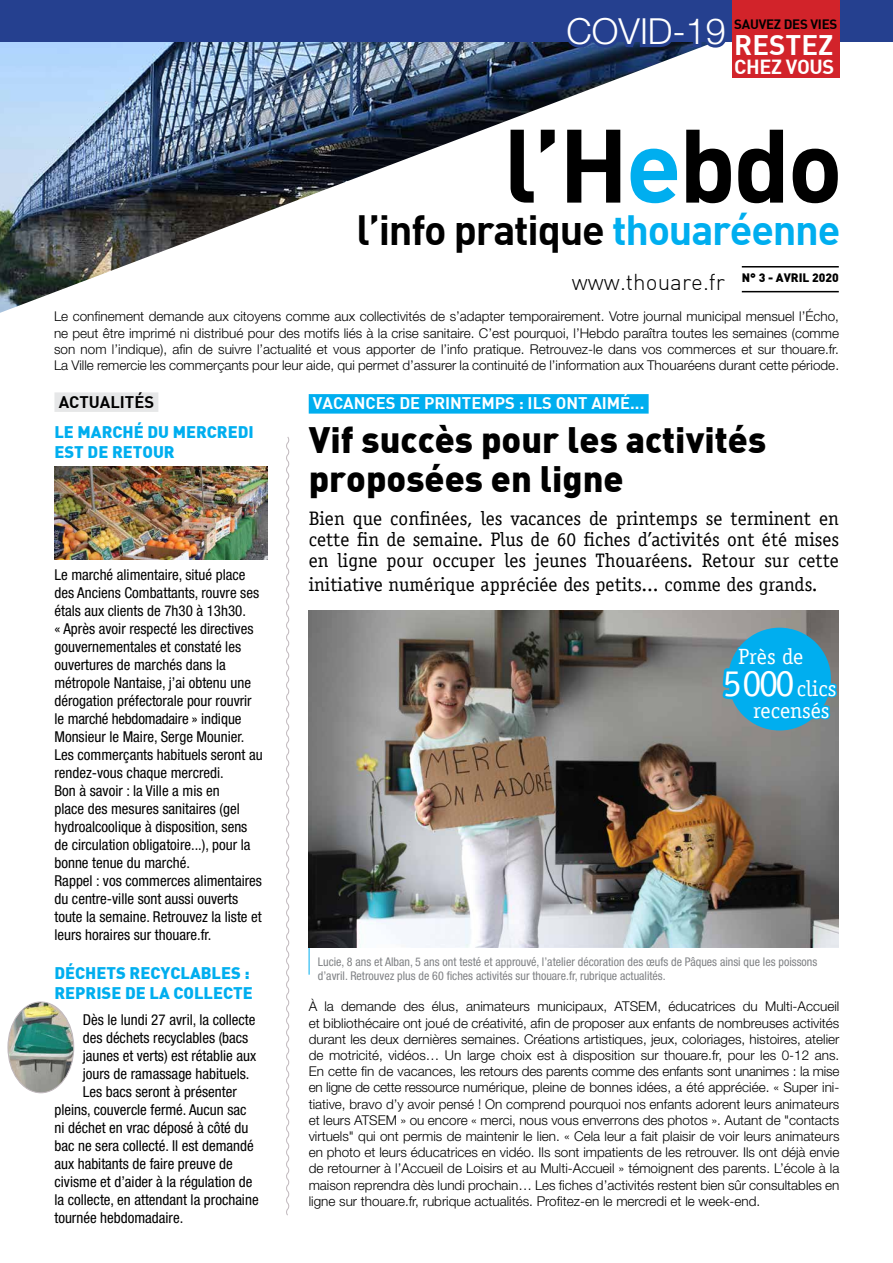
<style>
.page{position:relative;width:893px;height:1263px;background:#fff}
.page>*{position:absolute;margin:0;border:0;box-sizing:border-box;transform-origin:0 0}
.t1{font:700 102.45px "DI Nbek";letter-spacing:-.03em;color:#000}
.t2{font:700 41.4px "DI Nbek";letter-spacing:-.03em;color:#000}
.t3{font:900 36px/39px "DI Nbek";color:#000}
.t4{font:300 36px "Helvetica Neue";color:#fff}
.t5{font:700 27.75px "DI Nbek";color:#fff}
.t6{font:300 22.5px "DI Nbek";color:#000}
.t7{font:22.05px "Officina Serif LT";color:#fff}
.t8{font:700 19.95px "DI Nbek";letter-spacing:-.02em;color:#fff}
.t9{font:19.5px/21px "Officina Serif LT";color:#000;text-align:justify}
.t10{font:900 16.5px/19.5px "DI Nbek";color:#00aeef}
.t11{font:700 16.5px "DI Nbek";color:#fff}
.t12{font:700 16.5px "DI Nbek";color:#000}
.t13{font:condensed 15px/18px "Helvetica Neue LT Std";color:#000}
.t14{font:300 13.5px/16.2px "Helvetica Neue";color:#000;text-align:justify}
.t15{font:700 13.35px "DI Nbek";letter-spacing:-.02em;color:#000}
.t16{font:condensed 12px/13.5px "Helvetica Neue LT Std";color:#808285}
.s1{color:#00aeef}
.s2{font-size:38.25px}
</style>
<div class="page">
<svg style="left:286px;top:437px;width:4px;height:779px"></svg>
<div style="left:309px;top:394px;width:340px;height:20px;background:#00aeef"></div>
<img style="left:0;top:41px;width:776px;height:272px">
<hr style="left:742px;top:266px;width:97px;height:1px;background:#000">
<hr style="left:742px;top:291px;width:97px;height:1px;background:#000">
<div style="left:0;top:0;width:893px;height:41px;background:#25408f"></div>
<svg style="left:561px;top:41px;width:170px;height:35px"></svg>
<div style="left:732px;top:0;width:107px;height:77px;background:#d2232a"></div>
<svg style="left:309px;top:947px;width:1px;height:28px"></svg>
<img style="left:309px;top:610px;width:530px;height:337px">
<svg style="left:719px;top:610px;width:120px;height:134px;background:#3f9cbe"></svg>
<div style="left:54px;top:392px;width:104px;height:20px;background:#e6e7e8"></div>
<img style="left:54px;top:467px;width:214px;height:92px">
<img style="left:9px;top:1003px;width:65px;height:90px">
<div style="left:7px;top:1001px;width:67px;height:92px;border:1px solid #c0b8bd;border-radius:50%"></div>
<h3 class="t4" style="left:567px;top:2px;width:161px">COVID-19</h3>
<p class="t15" style="left:734px;top:15px;width:105px">SAUVEZ DES VIES</p>
<h3 class="t5" style="left:734px;top:27px;width:101px">RESTEZ</h3>
<h3 class="t8" style="left:734px;top:54px;width:102px">CHEZ VOUS</h3>
<h1 class="t1" style="left:504px;top:99px;width:341px">l’H<span class="s1">e</span>bdo</h1>
<h2 class="t2" style="left:356px;top:203px;width:485px">l’info pratique <span class="s1">thouaréenne</span></h2>
<h3 class="t6" style="left:572px;top:268px;width:268px">www.thouare.fr <sup>N°</sup> <sup>3</sup> <sup>-</sup> <sup>AVRIL</sup> <sup>2020</sup></h3>
<p class="t14" style="left:54px;top:308px;width:787px">Le confinement demande aux citoyens comme aux collectivités de s’adapter temporairement. Votre journal municipal mensuel l’Écho, ne peut être imprimé ni distribué pour des motifs liés à la crise sanitaire. C’est pourquoi, l’Hebdo paraîtra toutes les semaines (comme son nom l’indique), afin de suivre l’actualité et vous apporter de l’info pratique. Retrouvez-le dans vos commerces et sur thouare.fr.<br>La Ville remercie les commerçants pour leur aide, qui permet d’assurer la continuité de l’information aux Thouaréens durant cette période.</p>
<p class="t12" style="left:59px;top:391px;width:97px">ACTUALITÉS</p>
<p class="t10" style="left:54px;top:422px;width:201px">LE MARCHÉ DU MERCREDI<br>EST DE RETOUR</p>
<p class="t13" style="left:54px;top:566px;width:210px">Le marché alimentaire, situé place des Anciens Combattants, rouvre ses étals aux clients de 7h30 à 13h30.<br>« Après avoir respecté les directives gouvernementales et constaté les ouvertures de marchés dans la métropole Nantaise, j’ai obtenu une dérogation préfectorale pour rouvrir le marché hebdomadaire » indique Monsieur le Maire, Serge Mounier.<br>Les commerçants habituels seront au rendez-vous chaque mercredi.<br>Bon à savoir : la Ville a mis en<br>place des mesures sanitaires (gel hydroalcoolique à disposition, sens de circulation obligatoire...), pour la bonne tenue du marché.<br>Rappel : vos commerces alimentaires du centre-ville sont aussi ouverts toute la semaine. Retrouvez la liste et leurs horaires sur thouare.fr.</p>
<p class="t10" style="left:54px;top:963px;width:200px">DÉCHETS RECYCLABLES :<br>REPRISE DE LA COLLECTE</p>
<p class="t13" style="left:83px;top:1011px;width:174px">Dès le lundi 27 avril, la collecte</p>
<p class="t13" style="left:83px;top:1029px;width:167px">des déchets recyclables (bacs</p>
<p class="t13" style="left:83px;top:1047px;width:175px">jaunes et verts) est rétablie aux</p>
<p class="t13" style="left:83px;top:1065px;width:168px">jours de ramassage habituels.</p>
<p class="t13" style="left:83px;top:1083px;width:156px">Les bacs seront à présenter</p>
<p class="t13" style="left:54px;top:1101px;width:194px">pleins, couvercle fermé. Aucun sac</p>
<p class="t13" style="left:54px;top:1119px;width:195px">ni déchet en vrac déposé à côté du</p>
<p class="t13" style="left:54px;top:1137px;width:201px">bac ne sera collecté. Il est demandé</p>
<p class="t13" style="left:54px;top:1155px;width:180px">aux habitants de faire preuve de</p>
<p class="t13" style="left:54px;top:1173px;width:200px">civisme et d’aider à la régulation de</p>
<p class="t13" style="left:54px;top:1191px;width:206px">la collecte, en attendant la prochaine</p>
<p class="t13" style="left:54px;top:1209px;width:130px">tournée hebdomadaire.</p>
<p class="t11" style="left:313px;top:393px;width:333px">VACANCES DE PRINTEMPS : ILS ONT AIMÉ...</p>
<h3 class="t3" style="left:309px;top:418px;width:459px">Vif succès pour les activités proposées en ligne</h3>
<h3 class="t9" style="left:309px;top:508px;width:532px">Bien que confinées, les vacances de printemps se terminent en cette fin de semaine. Plus de 60 fiches d’activités ont été mises en ligne pour occuper les jeunes Thouaréens. Retour sur cette</h3>
<h3 class="t9" style="left:309px;top:574px;width:510px">initiative numérique appréciée des petits... comme des grands.</h3>
<h3 class="t7" style="left:738px;top:643px;width:67px">Près de</h3>
<h3 class="t7" style="left:753px;top:697px;width:78px">recensés</h3>
<h3 class="t7" style="left:723px;top:675px;width:115px"><span class="s2">5000</span>clics</h3>
<p class="t16" style="left:318px;top:955px;width:501px">Lucie, 8 ans et Alban, 5 ans ont testé et approuvé, l’atelier décoration des œufs de Pâques ainsi que les poissons d’avril. Retrouvez plus de 60 fiches activités sur thouare.fr, rubrique actualités.</p>
<p class="t14" style="left:309px;top:998px;width:532px">À la demande des élus, animateurs municipaux, ATSEM, éducatrices du Multi-Accueil et bibliothécaire ont joué de créativité, afin de proposer aux enfants de nombreuses activités durant les deux dernières semaines. Créations artistiques, jeux, coloriages, histoires, atelier de motricité, vidéos… Un large choix est à disposition sur thouare.fr, pour les 0-12 ans.<br>En cette fin de vacances, les retours des parents comme des enfants sont unanimes : la mise en ligne de cette ressource numérique, pleine de bonnes idées, a été appréciée. « Super ini&shy;tiative, bravo d’y avoir pensé ! On comprend pourquoi nos enfants adorent leurs animateurs et leurs ATSEM » ou encore « merci, nous vous enverrons des photos ». Autant de "contacts virtuels" qui ont permis de maintenir le lien. « Cela leur a fait plaisir de voir leurs animateurs en photo et leurs éducatrices en vidéo. Ils sont impatients de les retrouver. Ils ont déjà envie de retourner à l’Accueil de Loisirs et au Multi-Accueil » témoignent des parents. L’école à la maison reprendra dès lundi prochain… Les fiches d’activités restent bien sûr consultables en ligne sur thouare.fr, rubrique actualités. Profitez-en le mercredi et le week-end.</p>
</div>
